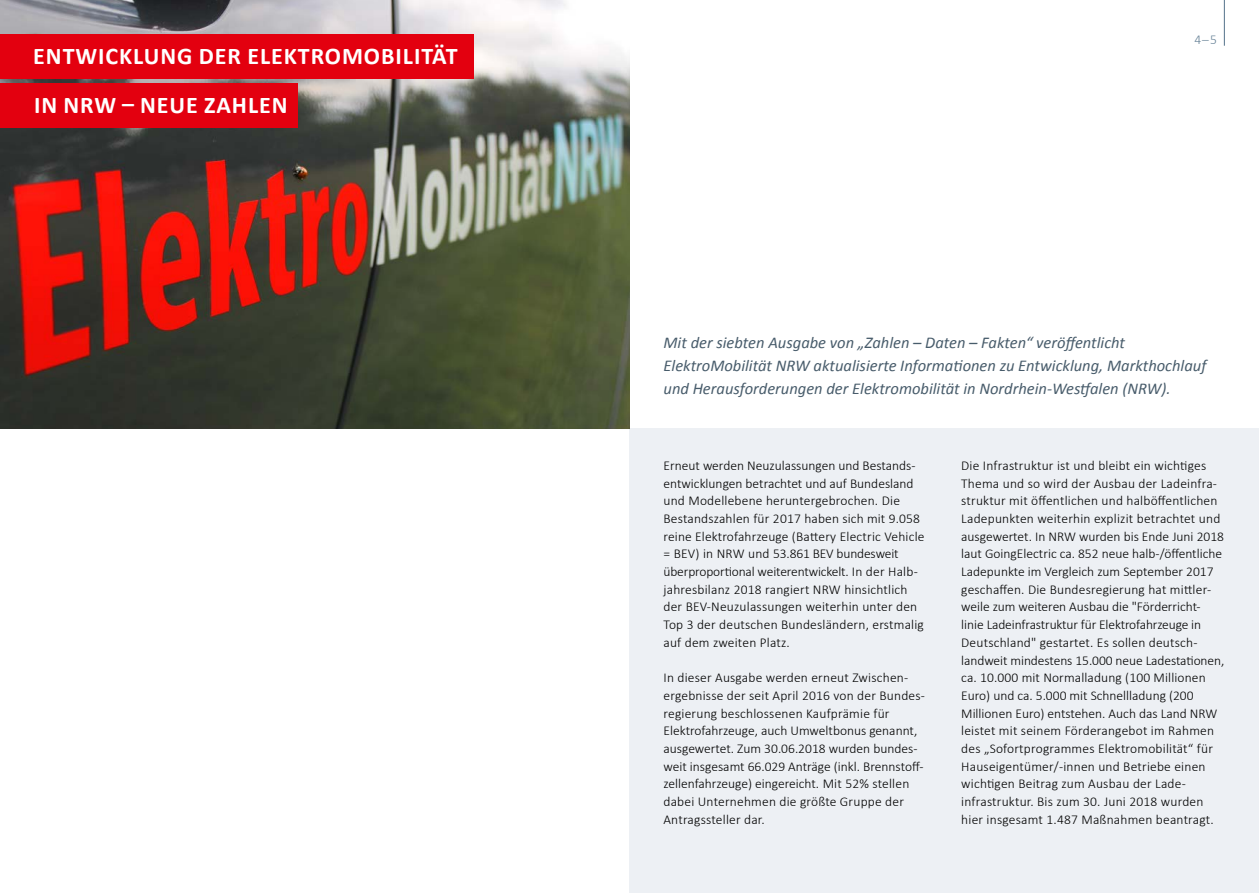
<style>
.page{position:relative;width:1259px;height:893px;background:#fff}
.page>*{position:absolute;margin:0;border:0;box-sizing:border-box;transform-origin:0 0}
.t1{font:700 24px/49.2px "Calibri";letter-spacing:.04em;color:#fff}
.t2{font:italic 16.5px/23.1px "Calibri";color:#485c6b}
.t3{font:300 13.5px/17.7px "Calibri";letter-spacing:.01em;color:#000}
.t4{font:300 13.5px "Calibri";color:#678297}
</style>
<div class="page">
<div style="left:629px;top:428px;width:630px;height:465px;background:#edf0f4"></div>
<img style="left:0;top:0;width:629px;height:428px">
<hr style="left:1223px;top:0;width:2px;height:46px;background:#678297">
<div style="left:0;top:34px;width:473px;height:45px;background:#e3000f"></div>
<div style="left:0;top:83px;width:298px;height:45px;background:#e3000f"></div>
<h1 class="t1" style="left:33px;top:31px;width:426px">ENTWICKLUNG DER ELEKTROMOBILITÄT<br>IN NRW – NEUE ZAHLEN</h1>
<p class="t4" style="left:1194px;top:31px;width:24px">4 – 5</p>
<p class="t2" style="left:663px;top:330px;width:544px">Mit der siebten Ausgabe von „Zahlen – Daten – Fakten“ veröffentlicht<br>ElektroMobilität NRW aktualisierte Informationen zu Entwicklung, Markthochlauf und Herausforderungen der Elektromobilität in Nordrhein-Westfalen (NRW).</p>
<p class="t3" style="left:663px;top:456px;width:262px">Erneut werden Neuzulassungen und Bestands&shy;entwicklungen betrachtet und auf Bundesland und Modellebene heruntergebrochen. Die Bestandszahlen für 2017 haben sich mit 9.058 reine Elektrofahrzeuge (Battery Electric Vehicle = BEV) in NRW und 53.861 BEV bundesweit überproportional weiterentwickelt. In der Halb&shy;jahresbilanz 2018 rangiert NRW hinsichtlich der BEV-Neuzulassungen weiterhin unter den Top 3 der deutschen Bundesländern, erstmalig auf dem zweiten Platz.</p>
<p class="t3" style="left:663px;top:669px;width:263px">In dieser Ausgabe werden erneut Zwischen&shy;ergebnisse der seit April 2016 von der Bundes&shy;regierung beschlossenen Kaufprämie für Elektrofahrzeuge, auch Umweltbonus genannt, ausgewertet. Zum 30.06.2018 wurden bundes&shy;weit insgesamt 66.029 Anträge (inkl. Brennstoff&shy;zellenfahrzeuge) eingereicht. Mit 52% stellen dabei Unternehmen die größte Gruppe der Antragssteller dar.</p>
<p class="t3" style="left:961px;top:456px;width:265px">Die Infrastruktur ist und bleibt ein wichtiges Thema und so wird der Ausbau der Ladeinfra&shy;struktur mit öffentlichen und halböffentlichen Ladepunkten weiterhin explizit betrachtet und ausgewertet. In NRW wurden bis Ende Juni 2018 laut GoingElectric ca. 852 neue halb-/öffentliche Ladepunkte im Vergleich zum September 2017 geschaffen. Die Bundesregierung hat mittler&shy;weile zum weiteren Ausbau die "Förderricht&shy;linie Ladeinfrastruktur für Elektrofahrzeuge in Deutschland" gestartet. Es sollen deutsch&shy;landweit mindestens 15.000 neue Ladestationen, ca. 10.000 mit Normalladung (100 Millionen Euro) und ca. 5.000 mit Schnellladung (200<br>Millionen Euro) entstehen. Auch das Land NRW leistet mit seinem Förderangebot im Rahmen des „Sofortprogrammes Elektromobilität“ für Hauseigentümer/-innen und Betriebe einen wichtigen Beitrag zum Ausbau der Lade&shy;infrastruktur. Bis zum 30. Juni 2018 wurden hier insgesamt 1.487 Maßnahmen beantragt.</p>
</div>
